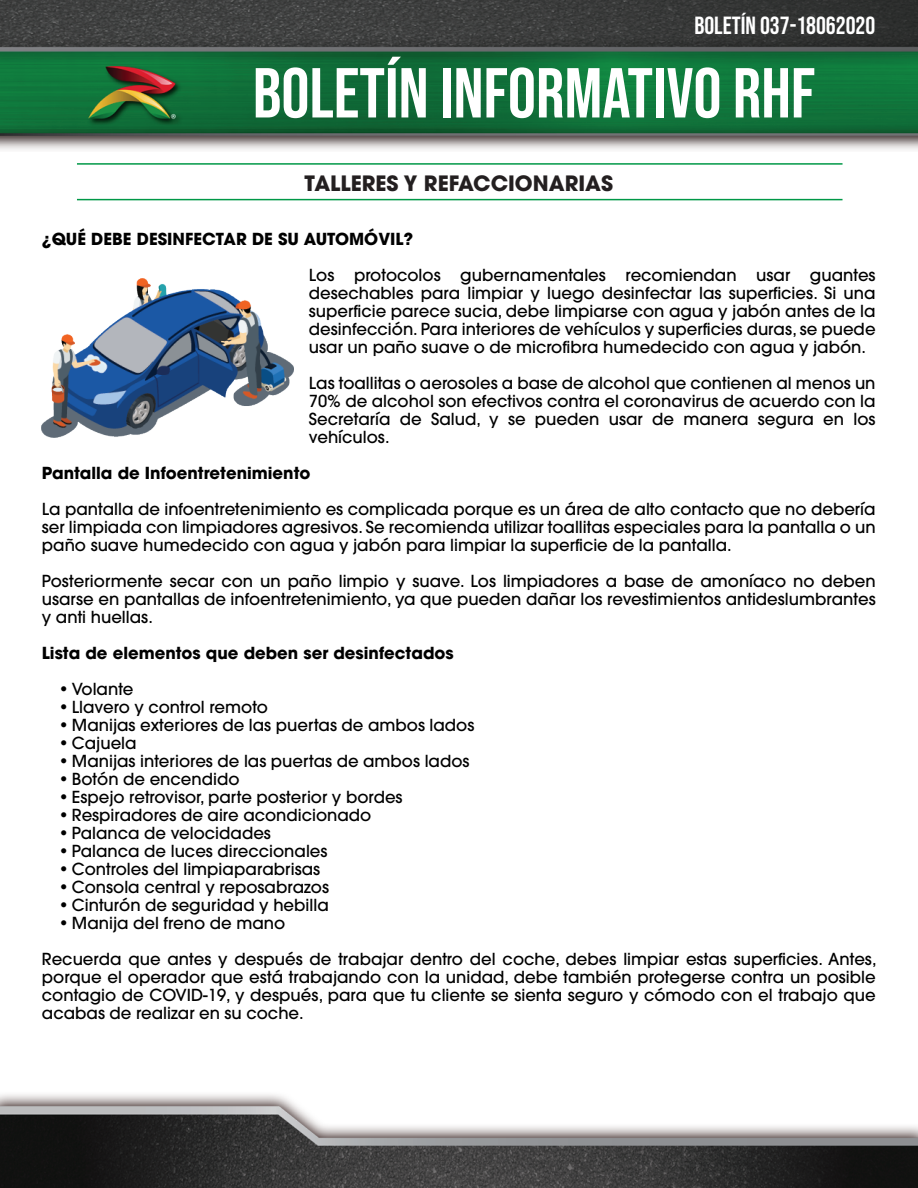
<style>
.page{position:relative;width:918px;height:1188px;background:#fff}
.page>*{position:absolute;margin:0;border:0;box-sizing:border-box;transform-origin:0 0}
.t1{font:70.5px "Bebas Neue";color:#fff}
.t2{font:24.75px "Bebas Neue";color:#fff}
.t3{font:700 21px "Avant Garde";color:#231f20}
.t4{font:500 16.5px/18px "Avant Garde";color:#000;text-align:justify}
.t5{font:700 16.5px "Avant Garde";color:#000}
</style>
<div class="page">
<img style="left:0;top:1094px;width:918px;height:94px">
<img style="left:0;top:0;width:918px;height:150px">
<hr style="left:77px;top:163px;width:766px;height:2px;background:#009847">
<hr style="left:77px;top:199px;width:766px;height:1px;background:#009847">
<img style="left:42px;top:278px;width:252px;height:159px">
<h2 class="t2" style="left:694px;top:11px;width:182px">BOLETÍN 037-18062020</h2>
<h1 class="t1" style="left:253px;top:53px;width:564px">BOLETÍN INFORMATIVO RHF</h1>
<p class="t3" style="left:304px;top:169px;width:310px">TALLERES Y REFACCIONARIAS</p>
<p class="t5" style="left:42px;top:228px;width:373px">¿QUÉ DEBE DESINFECTAR DE SU AUTOMÓVIL?</p>
<p class="t4" style="left:309px;top:266px;width:568px">Los protocolos gubernamentales recomiendan usar guantes desechables para limpiar y luego desinfectar las superficies. Si una superficie parece sucia, debe limpiarse con agua y jabón antes de la desinfección. Para interiores de vehículos y superficies duras, se puede usar un paño suave o de microfibra humedecido con agua y jabón.</p>
<p class="t4" style="left:309px;top:374px;width:568px">Las toallitas o aerosoles a base de alcohol que contienen al menos un 70% de alcohol son efectivos contra el coronavirus de acuerdo con la Secretaría de Salud, y se pueden usar de manera segura en los vehículos.</p>
<p class="t5" style="left:42px;top:462px;width:270px">Pantalla de Infoentretenimiento</p>
<p class="t4" style="left:42px;top:500px;width:835px">La pantalla de infoentretenimiento es complicada porque es un área de alto contacto que no debería ser limpiada con limpiadores agresivos. Se recomienda utilizar toallitas especiales para la pantalla o un paño suave humedecido con agua y jabón para limpiar la superficie de la pantalla.</p>
<p class="t4" style="left:42px;top:572px;width:835px">Posteriormente secar con un paño limpio y suave. Los limpiadores a base de amoníaco no deben usarse en pantallas de infoentretenimiento, ya que pueden dañar los revestimientos antideslumbrantes y anti huellas.</p>
<p class="t5" style="left:42px;top:642px;width:413px">Lista de elementos que deben ser desinfectados</p>
<p class="t4" style="left:59px;top:680px;width:76px">• Volante</p>
<p class="t4" style="left:59px;top:698px;width:211px">• Llavero y control remoto</p>
<p class="t4" style="left:59px;top:716px;width:417px">• Manijas exteriores de las puertas de ambos lados</p>
<p class="t4" style="left:59px;top:734px;width:79px">• Cajuela</p>
<p class="t4" style="left:59px;top:752px;width:412px">• Manijas interiores de las puertas de ambos lados</p>
<p class="t4" style="left:59px;top:770px;width:182px">• Botón de encendido</p>
<p class="t4" style="left:59px;top:788px;width:345px">• Espejo retrovisor, parte posterior y bordes</p>
<p class="t4" style="left:59px;top:806px;width:314px">• Respiradores de aire acondicionado</p>
<p class="t4" style="left:59px;top:824px;width:214px">• Palanca de velocidades</p>
<p class="t4" style="left:59px;top:842px;width:270px">• Palanca de luces direccionales</p>
<p class="t4" style="left:59px;top:860px;width:263px">• Controles del limpiaparabrisas</p>
<p class="t4" style="left:59px;top:878px;width:272px">• Consola central y reposabrazos</p>
<p class="t4" style="left:59px;top:896px;width:272px">• Cinturón de seguridad y hebilla</p>
<p class="t4" style="left:42px;top:905px;width:836px;line-height:36px;text-indent:17px">• Manija del freno de mano<br>Recuerda que antes y después de trabajar dentro del coche, debes limpiar estas superficies. Antes,</p>
<p class="t4" style="left:42px;top:968px;width:835px">porque el operador que está trabajando con la unidad, debe también protegerse contra un posible contagio de COVID-19, y después, para que tu cliente se sienta seguro y cómodo con el trabajo que acabas de realizar en su coche.</p>
</div>
